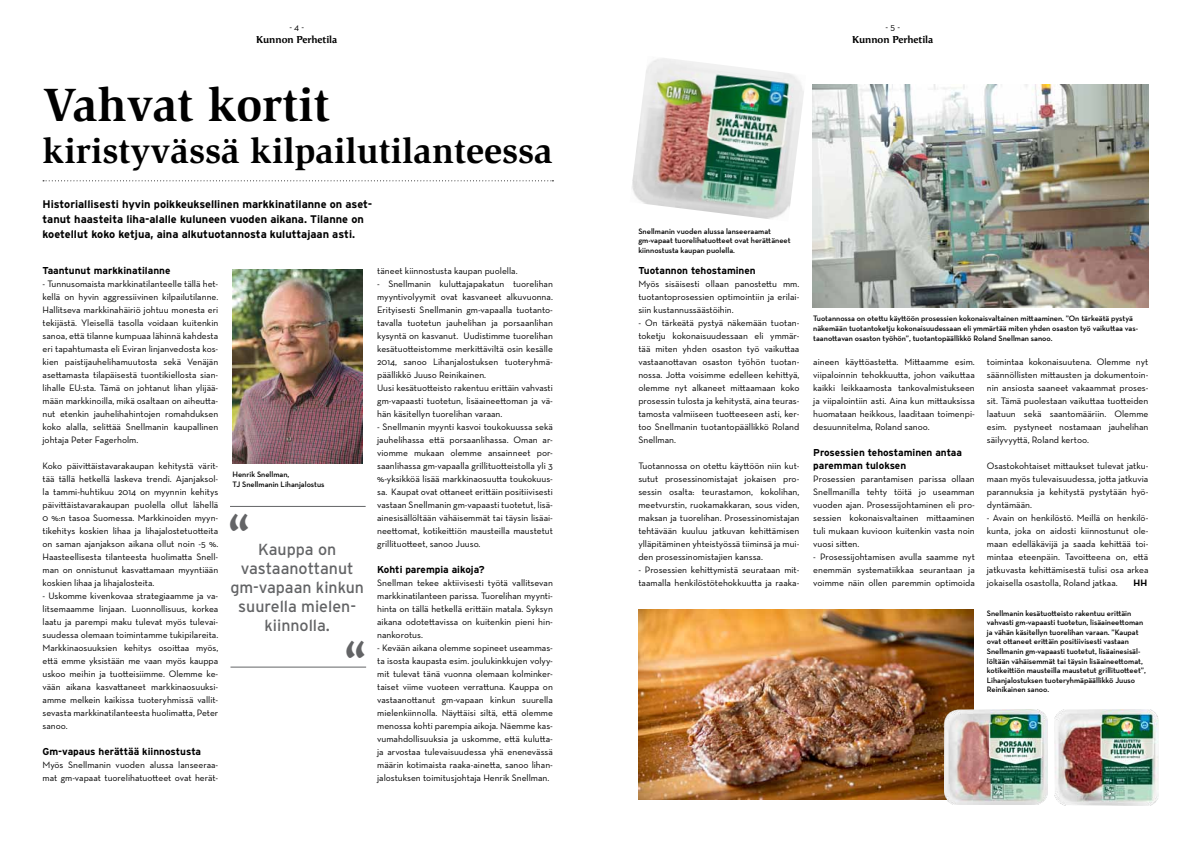
<style>
.page{position:relative;width:1191px;height:842px;background:#fff}
.page>*{position:absolute;margin:0;border:0;box-sizing:border-box;transform-origin:0 0}
.t1{font:700 48px "Slimbach";color:#000}
.t2{font:900 48px "Angie";color:#636466}
.t3{font:700 36px "Slimbach";color:#000}
.t4{font:16px/19px "Interstate";color:#636466;text-align:center}
.t5{font:700 11px/15px "Interstate";color:#000}
.t6{font:700 10px/13px "Interstate";color:#000}
.t7{font:700 10px "Angie";color:#000}
.t8{font:9.5px/13px "Neutraface Text";color:#000;text-align:justify}
.t9{font:700 9.5px "Neutraface Text";color:#000}
.t10{font:600 8px/9.6px "Neutraface Text";color:#000}
</style>
<div class="page">
<img style="left:813px;top:85px;width:335px;height:222px">
<svg style="left:43px;top:180px;width:510px;height:1px"></svg>
<img style="left:232px;top:270px;width:130px;height:194px">
<hr style="left:230px;top:506px;width:136px;height:1px;background:#636466">
<hr style="left:230px;top:667px;width:136px;height:1px;background:#636466">
<img style="left:632px;top:58px;width:172px;height:161px">
<img style="left:638px;top:609px;width:335px;height:190px">
<img style="left:944px;top:709px;width:103px;height:95px">
<img style="left:1054px;top:709px;width:104px;height:96px">
<p class="t8" style="left:289px;top:20px;width:16px">- 4 -</p>
<p class="t7" style="left:256px;top:34px;width:83px">Kunnon Perhetila</p>
<h1 class="t1" style="left:43px;top:76px;width:289px">Vahvat kortit</h1>
<h2 class="t3" style="left:43px;top:129px;width:512px">kiristyvässä kilpailutilanteessa</h2>
<p class="t5" style="left:43px;top:197px;width:331px">Historiallisesti hyvin poikkeuksellinen markkinatilanne on aset&shy;tanut haasteita liha-alalle kuluneen vuoden aikana. Tilanne on koetellut koko ketjua, aina alkutuotannosta kuluttajaan asti.</p>
<p class="t6" style="left:43px;top:264px;width:129px">Taantunut markkinatilanne</p>
<p class="t8" style="left:43px;top:277px;width:177px">- Tunnusomaista markkinatilanteelle tällä het&shy;kellä on hyvin aggressiivinen kilpailutilanne.<br>Hallitseva markkinahäiriö johtuu monesta eri tekijästä. Yleisellä tasolla voidaan kuitenkin sanoa, että tilanne kumpuaa lähinnä kahdesta eri tapahtumasta eli Eviran linjanvedosta kos&shy;kien paistijauhelihamuutosta sekä Venäjän asettamasta tilapäisestä tuontikiellosta sian&shy;lihalle EU:sta. Tämä on johtanut lihan ylijää&shy;mään markkinoilla, mikä osaltaan on aiheutta&shy;nut etenkin jauhelihahintojen romahduksen koko alalla, selittää Snellmanin kaupallinen johtaja Peter Fagerholm.</p>
<p class="t8" style="left:43px;top:459px;width:177px">Koko päivittäistavarakaupan kehitystä värit&shy;tää tällä hetkellä laskeva trendi. Ajanjaksol&shy;la tammi-huhtikuu 2014 on myynnin kehitys päivittäistavarakaupan puolella ollut lähellä 0 %:n tasoa Suomessa. Markkinoiden myyn&shy;tikehitys koskien lihaa ja lihajalostetuotteita on saman ajanjakson aikana ollut noin -5 %.<br>Haasteellisesta tilanteesta huolimatta Snell&shy;man on onnistunut kasvattamaan myyntiään koskien lihaa ja lihajalosteita.</p>
<p class="t8" style="left:43px;top:589px;width:177px">- Uskomme kivenkovaa strategiaamme ja va&shy;litsemaamme linjaan. Luonnollisuus, korkea laatu ja parempi maku tulevat myös tulevai&shy;suudessa olemaan toimintamme tukipilareita.<br>Markkinaosuuksien kehitys osoittaa myös, että emme yksistään me vaan myös kauppa uskoo meihin ja tuotteisiimme. Olemme ke&shy;vään aikana kasvattaneet markkinaosuuksi&shy;amme melkein kaikissa tuoteryhmissä vallit&shy;sevasta markkinatilanteesta huolimatta, Peter sanoo.</p>
<p class="t6" style="left:43px;top:745px;width:160px">Gm-vapaus herättää kiinnostusta</p>
<p class="t8" style="left:43px;top:758px;width:177px">Myös Snellmanin vuoden alussa lanseeraa&shy;mat gm-vapaat tuorelihatuotteet ovat herät-</p>
<p class="t10" style="left:232px;top:470px;width:93px">Henrik Snellman,<br>TJ Snellmanin Lihanjalostus</p>
<h1 class="t2" style="left:227px;top:505px;width:25px">“</h1>
<h3 class="t4" style="left:230px;top:539px;width:135px">Kauppa on vastaanottanut gm-vapaan kinkun suurella mielen&shy;kiinnolla.</h3>
<h1 class="t2" style="left:344px;top:632px;width:25px">“</h1>
<p class="t8" style="left:377px;top:264px;width:142px">täneet kiinnostusta kaupan puolella.</p>
<p class="t8" style="left:377px;top:277px;width:177px;text-align:left">- Snellmanin kuluttajapakatun tuorelihan myyntivolyymit ovat kasvaneet alkuvuonna.<br>Erityisesti Snellmanin gm-vapaalla tuotanto&shy;tavalla tuotetun jauhelihan ja porsaanlihan kysyntä on kasvanut. Uudistimme tuorelihan kesätuotteistomme merkittäviltä osin kesälle 2014, sanoo Lihanjalostuksen tuoteryhmä&shy;päällikkö Juuso Reinikainen.<br>Uusi kesätuotteisto rakentuu erittäin vahvasti gm-vapaasti tuotetun, lisäaineettoman ja vä&shy;hän käsitellyn tuorelihan varaan.</p>
<p class="t8" style="left:377px;top:420px;width:177px">- Snellmanin myynti kasvoi toukokuussa sekä jauhelihassa että porsaanlihassa. Oman ar&shy;viomme mukaan olemme ansainneet por&shy;saanlihassa gm-vapaalla grillituotteistolla yli 3 %-yksikköä lisää markkinaosuutta toukokuus&shy;sa. Kaupat ovat ottaneet erittäin positiivisesti vastaan Snellmanin gm-vapaasti tuotetut, lisä&shy;ainesisällöltään vähäisemmät tai täysin lisäai&shy;neettomat, kotikeittiön mausteilla maustetut grillituotteet, sanoo Juuso.</p>
<p class="t6" style="left:377px;top:563px;width:109px">Kohti parempia aikoja?</p>
<p class="t8" style="left:377px;top:576px;width:177px">Snellman tekee aktiivisesti työtä vallitsevan markkinatilanteen parissa. Tuorelihan myynti&shy;hinta on tällä hetkellä erittäin matala. Syksyn aikana odotettavissa on kuitenkin pieni hin&shy;nankorotus.</p>
<p class="t8" style="left:377px;top:641px;width:177px">- Kevään aikana olemme sopineet useammas&shy;ta isosta kaupasta esim. joulukinkkujen volyy&shy;mit tulevat tänä vuonna olemaan kolminker&shy;taiset viime vuoteen verrattuna. Kauppa on vastaanottanut gm-vapaan kinkun suurella mielenkiinnolla. Näyttäisi siltä, että olemme menossa kohti parempia aikoja. Näemme kas&shy;vumahdollisuuksia ja uskomme, että kulutta&shy;ja arvostaa tulevaisuudessa yhä enenevässä määrin kotimaista raaka-ainetta, sanoo lihan&shy;jalostuksen toimitusjohtaja Henrik Snellman.</p>
<p class="t8" style="left:885px;top:20px;width:16px">- 5 -</p>
<p class="t7" style="left:852px;top:34px;width:83px">Kunnon Perhetila</p>
<p class="t10" style="left:638px;top:226px;width:154px">Snellmanin vuoden alussa lanseeraamat gm-vapaat tuorelihatuotteet ovat herättäneet kiinnostusta kaupan puolella.</p>
<p class="t6" style="left:638px;top:264px;width:119px">Tuotannon tehostaminen</p>
<p class="t8" style="left:638px;top:277px;width:162px">Myös sisäisesti ollaan panostettu mm. tuotantoprosessien optimointiin ja erilai&shy;siin kustannussäästöihin.</p>
<p class="t8" style="left:638px;top:316px;width:162px">- On tärkeätä pystyä näkemään tuotan&shy;toketju kokonaisuudessaan eli ymmär&shy;tää miten yhden osaston työ vaikuttaa vastaanottavan osaston työhön tuotan&shy;nossa. Jotta voisimme edelleen kehittyä, olemme nyt alkaneet mittaamaan koko prosessin tulosta ja kehitystä, aina teuras&shy;tamosta valmiiseen tuotteeseen asti, ker&shy;too Snellmanin tuotantopäällikkö Roland Snellman.</p>
<p class="t8" style="left:638px;top:459px;width:162px">Tuotannossa on otettu käyttöön niin kut&shy;sutut prosessinomistajat jokaisen pro&shy;sessin osalta: teurastamon, kokolihan, meetvurstin, ruokamakkaran, sous viden, maksan ja tuorelihan. Prosessinomistajan tehtävään kuuluu jatkuvan kehittämisen ylläpitäminen yhteistyössä tiiminsä ja mui&shy;den prosessinomistajien kanssa.</p>
<p class="t8" style="left:638px;top:563px;width:162px">- Prosessien kehittymistä seurataan mit&shy;taamalla henkilöstötehokkuutta ja raaka-</p>
<p class="t10" style="left:813px;top:314px;width:326px">Tuotannossa on otettu käyttöön prosessien kokonaisvaltainen mittaaminen. ”On tärkeätä pystyä näkemään tuotantoketju kokonaisuudessaan eli ymmärtää miten yhden osaston työ vaikuttaa vas&shy;taanottavan osaston työhön”, tuotantopäällikkö Roland Snellman sanoo.</p>
<p class="t8" style="left:813px;top:355px;width:163px">aineen käyttöastetta. Mittaamme esim. viipaloinnin tehokkuutta, johon vaikuttaa kaikki leikkaamosta tankovalmistukseen ja viipalointiin asti. Aina kun mittauksissa huomataan heikkous, laaditaan toimenpi&shy;desuunnitelma, Roland sanoo.</p>
<p class="t6" style="left:813px;top:446px;width:150px">Prosessien tehostaminen antaa paremman tuloksen</p>
<p class="t8" style="left:813px;top:472px;width:163px">Prosessien parantamisen parissa ollaan Snellmanilla tehty töitä jo useamman vuoden ajan. Prosessijohtaminen eli pro&shy;sessien kokonaisvaltainen mittaaminen tuli mukaan kuvioon kuitenkin vasta noin vuosi sitten.</p>
<p class="t8" style="left:813px;top:550px;width:163px">- Prosessijohtamisen avulla saamme nyt enemmän systematiikkaa seurantaan ja voimme näin ollen paremmin optimoida</p>
<p class="t8" style="left:986px;top:355px;width:163px">toimintaa kokonaisuutena. Olemme nyt säännöllisten mittausten ja dokumentoin&shy;nin ansiosta saaneet vakaammat proses&shy;sit. Tämä puolestaan vaikuttaa tuotteiden laatuun sekä saantomääriin. Olemme esim. pystyneet nostamaan jauhelihan säilyvyyttä, Roland kertoo.</p>
<p class="t8" style="left:986px;top:459px;width:163px">Osastokohtaiset mittaukset tulevat jatku&shy;maan myös tulevaisuudessa, jotta jatkuvia parannuksia ja kehitystä pystytään hyö&shy;dyntämään.</p>
<p class="t8" style="left:986px;top:511px;width:163px">- Avain on henkilöstö. Meillä on henkilö&shy;kunta, joka on aidosti kiinnostunut ole&shy;maan edelläkävijä ja saada kehittää toi&shy;mintaa eteenpäin. Tavoitteena on, että jatkuvasta kehittämisestä tulisi osa arkea jokaisella osastolla, Roland jatkaa.</p>
<p class="t9" style="left:1133px;top:577px;width:15px">HH</p>
<p class="t10" style="left:986px;top:608px;width:160px">Snellmanin kesätuotteisto rakentuu erittäin vahvasti gm-vapaasti tuotetun, lisäaineettoman ja vähän käsitellyn tuorelihan varaan. ”Kaupat ovat ottaneet erittäin positiivisesti vastaan Snellmanin gm-vapaasti tuotetut, lisäainesisäl&shy;löltään vähäisemmät tai täysin lisäaineettomat, kotikeittiön mausteilla maustetut grillituotteet”, Lihanjalostuksen tuoteryhmäpäällikkö Juuso Reinikainen sanoo.</p>
</div>
